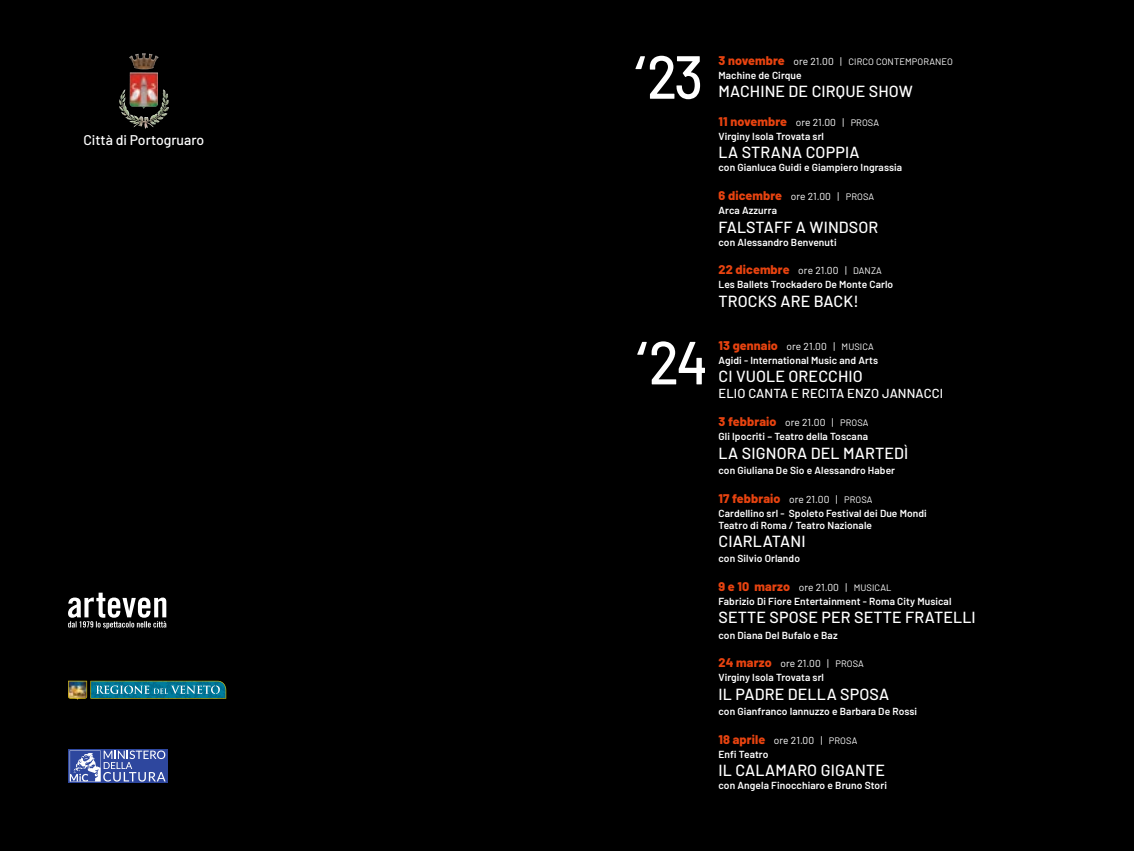
<style>
.page{position:relative;width:1134px;height:851px;background:#fff}
.page>*{position:absolute;margin:0;border:0;box-sizing:border-box;transform-origin:0 0}
.t1{font:500 60.6px "Barlow";color:#fff}
.t2{font:500 16px "Barlow";letter-spacing:.01em;color:#fff}
.t3{font:500 14px "Barlow";color:#fff}
.t4{font:500 13px "Barlow";letter-spacing:.01em;color:#fff}
.t5{font:800 12.6px "Barlow";letter-spacing:.01em;color:#e74310}
.t6{font:600 10.2px/14.2px "Barlow";letter-spacing:.01em;color:#fff}
.t7{font:9.4px "Barlow";letter-spacing:.01em;color:#fff}
.s1{font-weight:800;font-size:12.6px;color:#e74310}
.s2{font-size:10.2px}
.s3{font-weight:400;font-size:10.2px;color:#fff}
.s4{font-weight:400;font-size:9.4px;color:#fff}
.s5{font-weight:400}
.s6{font-weight:400;font-size:9.4px}
</style>
<div class="page">
<div style="left:0;top:0;width:1134px;height:850px;background:#000"></div>
<svg style="left:133px;top:53px;width:10px;height:7px"></svg>
<svg style="left:68px;top:592px;width:98px;height:36px"></svg>
<svg style="left:68px;top:680px;width:158px;height:19px;background:#347e82"></svg>
<div style="left:68px;top:749px;width:99px;height:33px;background:#6d7fbb"></div>
<svg style="left:70px;top:750px;width:96px;height:31px;background:#6274b6"></svg>
<h3 class="t3" style="left:83px;top:130px;width:122px">Città di Portogruaro</h3>
<h1 class="t1" style="left:635px;top:33px;width:70px">‘23</h1>
<h1 class="t1" style="left:637px;top:318px;width:73px">‘24</h1>
<p class="t7" style="left:718px;top:54px;width:236px"><span class="s1">3 novembre</span> <span class="s2">ore 21.00 |</span> CIRCO CONTEMPORANEO</p>
<p class="t6" style="left:718px;top:67px;width:85px">Machine de Cirque</p>
<h2 class="t2" style="left:718px;top:80px;width:196px">MACHINE DE CIRQUE SHOW</h2>
<p class="t5" style="left:718px;top:112px;width:162px">11 novembre <span class="s3">ore 21.00 |</span> <span class="s4">PROSA</span></p>
<p class="t6" style="left:718px;top:128px;width:107px">Virginy Isola Trovata srl</p>
<h2 class="t2" style="left:718px;top:141px;width:142px">LA STRANA COPPIA</h2>
<p class="t6" style="left:718px;top:160px;width:185px">con Gianluca Guidi e Giampiero Ingrassia</p>
<p class="t5" style="left:718px;top:186px;width:157px">6 dicembre <span class="s3">ore 21.00 |</span> <span class="s4">PROSA</span></p>
<p class="t6" style="left:718px;top:202px;width:60px">Arca Azzurra</p>
<h2 class="t2" style="left:718px;top:215px;width:161px">FALSTAFF A WINDSOR</h2>
<p class="t6" style="left:718px;top:234px;width:120px">con Alessandro Benvenuti</p>
<p class="t5" style="left:718px;top:260px;width:165px">22 dicembre <span class="s3">ore 21.00 |</span> <span class="s4">DANZA</span></p>
<p class="t6" style="left:718px;top:277px;width:176px">Les Ballets Trockadero De Monte Carlo</p>
<h2 class="t2" style="left:718px;top:289px;width:142px">TROCKS ARE BACK!</h2>
<p class="t5" style="left:718px;top:336px;width:157px">13 gennaio <span class="s3">ore 21.00 |</span> <span class="s4">MUSICA</span></p>
<p class="t6" style="left:718px;top:352px;width:161px">Agidi - International Music and Arts</p>
<h2 class="t2" style="left:718px;top:365px;width:146px">CI VUOLE ORECCHIO</h2>
<p class="t4" style="left:718px;top:383px;width:226px">ELIO CANTA E RECITA ENZO JANNACCI</p>
<p class="t5" style="left:718px;top:412px;width:152px">3 febbraio <span class="s3">ore 21.00 |</span> <span class="s4">PROSA</span></p>
<p class="t6" style="left:718px;top:428px;width:151px">Gli Ipocriti – Teatro della Toscana</p>
<h2 class="t2" style="left:718px;top:441px;width:191px">LA SIGNORA DEL MARTEDÌ</h2>
<p class="t6" style="left:718px;top:462px;width:178px">con Giuliana De Sio e Alessandro Haber</p>
<p class="t5" style="left:718px;top:488px;width:156px">17 febbraio <span class="s3">ore 21.00 |</span> <span class="s4">PROSA</span></p>
<p class="t6" style="left:718px;top:506px;width:210px;line-height:11.8px">Cardellino srl - Spoleto Festival dei Due Mondi<br>Teatro di Roma / Teatro Nazionale</p>
<h2 class="t2" style="left:718px;top:529px;width:89px">CIARLATANI</h2>
<p class="t6" style="left:718px;top:550px;width:83px">con Silvio Orlando</p>
<p class="t5" style="left:718px;top:576px;width:174px">9 e 10 marzo <span class="s3">ore 21.00 |</span> <span class="s4">MUSICAL</span></p>
<p class="t6" style="left:718px;top:593px;width:234px">Fabrizio Di Fiore Entertainment - Roma City Musical</p>
<h2 class="t2" style="left:718px;top:606px;width:259px">SETTE SPOSE PER SETTE FRATELLI</h2>
<p class="t6" style="left:718px;top:627px;width:121px">con Diana Del Bufalo e Baz</p>
<p class="t6" style="left:718px;top:655px;width:147px"><span class="s1">24 marzo</span> <span class="s5">ore 21.00 |</span> <span class="s6">PROSA<br></span>Virginy Isola Trovata srl</p>
<h2 class="t2" style="left:718px;top:682px;width:172px">IL PADRE DELLA SPOSA</h2>
<p class="t6" style="left:718px;top:703px;width:200px">con Gianfranco Iannuzzo e Barbara De Rossi</p>
<p class="t6" style="left:718px;top:732px;width:140px"><span class="s1">18 aprile</span> <span class="s5">ore 21.00 |</span> <span class="s6">PROSA<br></span>Enfi Teatro</p>
<h2 class="t2" style="left:718px;top:758px;width:168px">IL CALAMARO GIGANTE</h2>
<p class="t6" style="left:718px;top:777px;width:170px">con Angela Finocchiaro e Bruno Stori</p>
</div>
